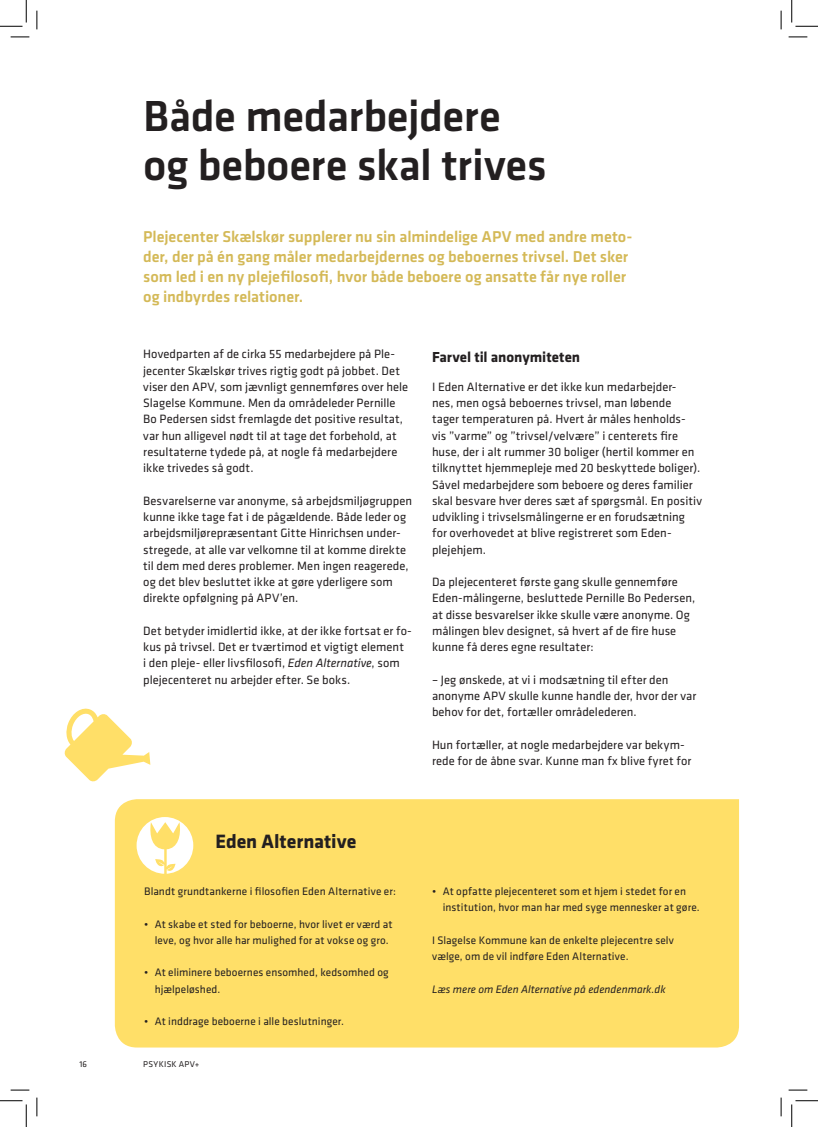
<style>
.page{position:relative;width:818px;height:1127px;background:#fff}
.page>*{position:absolute;margin:0;border:0;box-sizing:border-box;transform-origin:0 0}
.Rubrik-1{font:500 45px/48.8px "Klavika";letter-spacing:-.005em;color:#231f20}
.Boksrubrik-3{font:700 20px "Klavika";color:#231f20}
.Manchet{font:500 16.25px/20px "Klavika";letter-spacing:-.005em;color:#d4b957}
.mellemrubrik-3{font:700 15px "Klavika";letter-spacing:-.005em;color:#231f20}
.Brød{font:12.5px/16.2px "Klavika";letter-spacing:.005em;color:#231f20}
.Boksbrød_indryk{font:11.25px/16.2px "Klavika";letter-spacing:.01em;color:#231f20}
.Boksbrød{font:11.25px/16.2px "Klavika";letter-spacing:.01em;color:#231f20}
.Boksbrød-2{font:italic 11.25px "Klavika";letter-spacing:.005em;color:#231f20}
.t1{font:8.75px "Klavika";letter-spacing:.04em;color:#231f20}
.s1{font-style:italic}
</style>
<div class="page">
<div style="left:115px;top:799px;width:624px;height:248px;background:#ffdf68"></div>
<div style="left:137px;top:816px;width:56px;height:57px;background:#fff;border-radius:50%"></div>
<svg style="left:64px;top:708px;width:86px;height:73px"></svg>
<svg style="left:149px;top:822px;width:32px;height:54px"></svg>
<svg style="left:11px;top:36px;width:18px;height:2px"></svg>
<svg style="left:788px;top:36px;width:19px;height:2px"></svg>
<svg style="left:11px;top:1089px;width:18px;height:1px"></svg>
<svg style="left:788px;top:1089px;width:19px;height:1px"></svg>
<svg style="left:36px;top:11px;width:2px;height:18px"></svg>
<svg style="left:36px;top:1097px;width:2px;height:18px"></svg>
<svg style="left:780px;top:11px;width:2px;height:18px"></svg>
<svg style="left:780px;top:1097px;width:2px;height:18px"></svg>
<svg style="left:0;top:0;width:27px;height:27px"></svg>
<svg style="left:0;top:1100px;width:27px;height:26px"></svg>
<svg style="left:791px;top:0;width:27px;height:27px"></svg>
<svg style="left:791px;top:1100px;width:27px;height:26px"></svg>
<p class="Rubrik-1" style="left:143px;top:90px;width:405px">Både medarbejdere og beboere skal trives</p>
<p class="Manchet" style="left:143px;top:226px;width:491px">Plejecenter Skælskør supplerer nu sin almindelige APV med andre meto‑ der, der på én gang måler medarbejdernes og beboernes trivsel. Det sker som led i en ny plejefilosofi, hvor både beboere og ansatte får nye roller og indbyrdes relationer.</p>
<p class="Brød" style="left:143px;top:345px;width:267px">Hovedparten af de cirka 55 medarbejdere på Ple&shy;jecenter Skælskør trives rigtig godt på jobbet. Det viser den APV, som jævnligt gennemføres over hele Slagelse Kommune. Men da områdeleder Pernille Bo Pedersen sidst fremlagde det positive resultat, var hun alligevel nødt til at tage det forbehold, at resultaterne tydede på, at nogle få medarbejdere ikke trivedes så godt.</p>
<p class="Brød" style="left:143px;top:492px;width:270px">Besvarelserne var anonyme, så arbejdsmiljøgruppen kunne ikke tage fat i de pågældende. Både leder og arbejdsmiljørepræsentant Gitte Hinrichsen under&shy;stregede, at alle var velkomne til at komme direkte til dem med deres problemer. Men ingen reagerede, og det blev besluttet ikke at gøre yderligere som direkte opfølgning på APV’en.</p>
<p class="Brød" style="left:143px;top:622px;width:270px">Det betyder imidlertid ikke, at der ikke fortsat er fo&shy;kus på trivsel. Det er tværtimod et vigtigt element<br>i den pleje- eller livsfilosofi, <span class="s1">Eden Alternative</span>, som plejecenteret nu arbejder efter. Se boks.</p>
<p class="mellemrubrik-3" style="left:432px;top:346px;width:150px">Farvel til anonymiteten</p>
<p class="Brød" style="left:432px;top:378px;width:272px">I Eden Alternative er det ikke kun medarbejder-<br>nes, men også beboernes trivsel, man løbende<br>tager temperaturen på. Hvert år måles henholds&shy;vis ”varme” og ”trivsel/velvære” i centerets fire huse, der i alt rummer 30 boliger (hertil kommer en tilknyttet hjemmepleje med 20 beskyttede boliger).<br>Såvel medarbejdere som beboere og deres familier skal besvare hver deres sæt af spørgsmål. En positiv udvikling i trivselsmålingerne er en forudsætning for overhovedet at blive registreret som Eden&shy;plejehjem.</p>
<p class="Brød" style="left:432px;top:573px;width:265px">Da plejecenteret første gang skulle gennemføre Eden-målingerne, besluttede Pernille Bo Pedersen, at disse besvarelser ikke skulle være anonyme. Og målingen blev designet, så hvert af de fire huse kunne få deres egne resultater:</p>
<p class="Brød" style="left:432px;top:670px;width:266px">– Jeg ønskede, at vi i modsætning til efter den anonyme APV skulle kunne handle der, hvor der var behov for det, fortæller områdelederen.</p>
<p class="Brød" style="left:432px;top:735px;width:261px">Hun fortæller, at nogle medarbejdere var bekym&shy;rede for de åbne svar. Kunne man fx blive fyret for</p>
<p class="Boksrubrik-3" style="left:215px;top:826px;width:142px">Eden Alternative</p>
<p class="Boksbrød" style="left:144px;top:882px;width:254px">Blandt grundtankerne i filosofien Eden Alternative er:</p>
<p class="Boksbrød_indryk" style="left:144px;top:915px;width:250px;text-align:center">• At skabe et sted for beboerne, hvor livet er værd at leve, og hvor alle har mulighed for at vokse og gro.</p>
<p class="Boksbrød_indryk" style="left:155px;top:963px;width:236px;text-indent:-11px">• At eliminere beboernes ensomhed, kedsomhed og hjælpeløshed.</p>
<p class="Boksbrød_indryk" style="left:144px;top:1012px;width:201px">• At inddrage beboerne i alle beslutninger.</p>
<p class="t1" style="left:79px;top:1058px;width:9px">16</p>
<p class="t1" style="left:143px;top:1058px;width:58px">PSYKISK APV+</p>
<p class="Boksbrød_indryk" style="left:443px;top:882px;width:259px;text-indent:-11px">• At opfatte plejecenteret som et hjem i stedet for en institution, hvor man har med syge mennesker at gøre.</p>
<p class="Boksbrød" style="left:432px;top:931px;width:243px">I Slagelse Kommune kan de enkelte plejecentre selv vælge, om de vil indføre Eden Alternative.</p>
<p class="Boksbrød-2" style="left:432px;top:981px;width:235px">Læs mere om Eden Alternative på edendenmark.dk</p>
</div>
